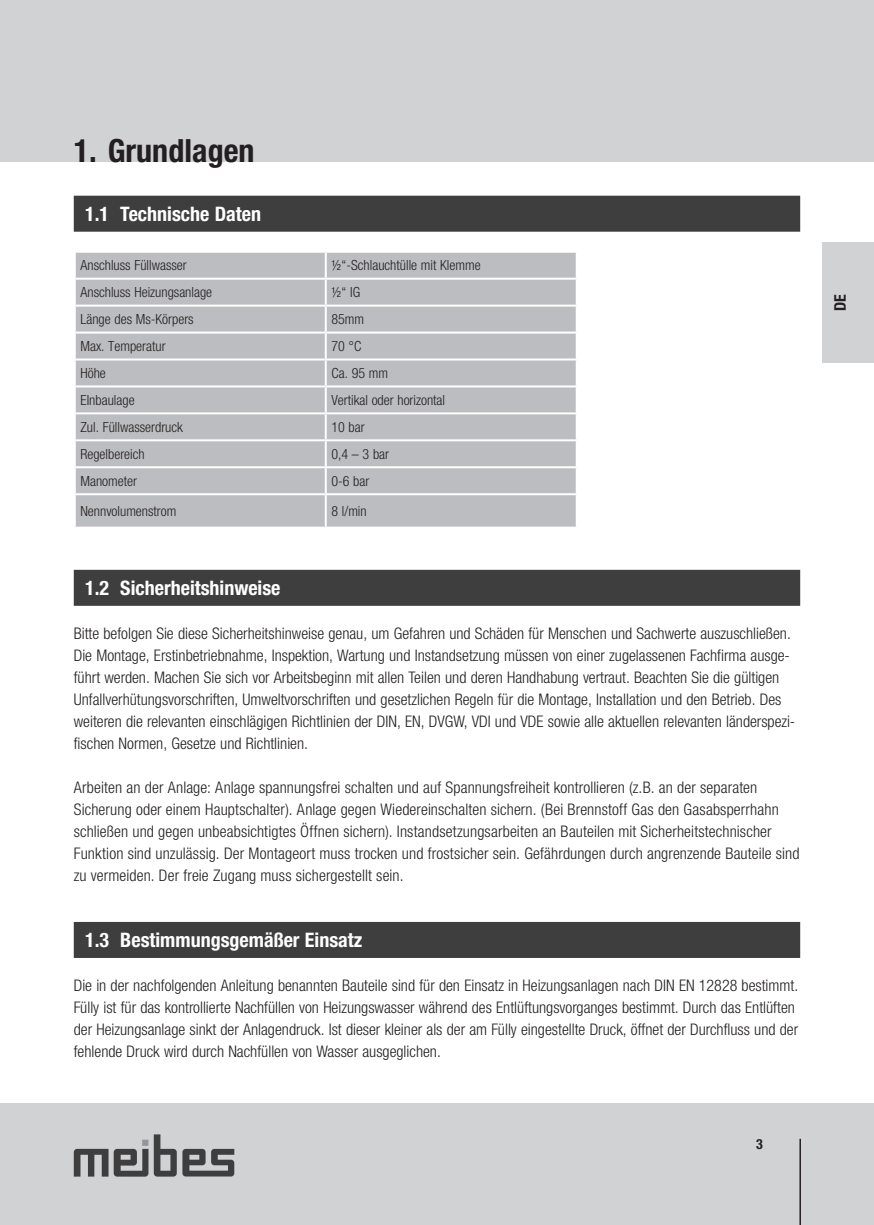
<style>
.page{position:relative;width:874px;height:1225px;background:#fff}
.page>*{position:absolute;margin:0;border:0;box-sizing:border-box;transform-origin:0 0}
.t1{font:700 condensed 32px "Helvetica Neue LTW1 G";color:#231f20}
.t2{font:700 condensed 20px "Helvetica Neue LTW1 G";color:#fff}
.t3{font:300 condensed 16px/22px "Helvetica Neue LTW1 G";color:#231f20}
.t4{font:700 condensed 16px "Helvetica Neue LTW1 G";color:#231f20}
.t5{font:300 condensed 14px "Helvetica Neue LTW1 G";color:#231f20}
.t6{font:700 condensed 14px "Helvetica Neue LTW1 G";color:#231f20}
</style>
<div class="page">
<div style="left:17px;top:0;width:856px;height:162px;background:#d1d2d4"></div>
<div style="left:17px;top:1103px;width:856px;height:122px;background:#d1d2d4"></div>
<hr style="left:799px;top:1138px;width:1px;height:87px;background:#231f20">
<svg style="left:74px;top:1148px;width:34px;height:28px"></svg>
<svg style="left:154px;top:1134px;width:80px;height:42px"></svg>
<svg style="left:114px;top:1139px;width:34px;height:37px"></svg>
<div style="left:0;top:0;width:34px;height:162px;background:#d1d2d4"></div>
<div style="left:0;top:1103px;width:34px;height:122px;background:#d1d2d4"></div>
<div style="left:74px;top:196px;width:725px;height:36px;background:#3e3e3f"></div>
<div style="left:74px;top:570px;width:725px;height:36px;background:#3e3e3f"></div>
<div style="left:74px;top:922px;width:725px;height:36px;background:#3e3e3f"></div>
<div style="left:76px;top:253px;width:499px;height:273px;background:#bcbdc0"></div>
<hr style="left:324px;top:253px;width:2px;height:25px;background:#fff">
<hr style="left:74px;top:278px;width:251px;height:2px;background:#fff">
<hr style="left:325px;top:278px;width:252px;height:2px;background:#fff">
<hr style="left:324px;top:280px;width:2px;height:25px;background:#fff">
<hr style="left:74px;top:305px;width:251px;height:2px;background:#fff">
<hr style="left:325px;top:305px;width:252px;height:2px;background:#fff">
<hr style="left:324px;top:307px;width:2px;height:24px;background:#fff">
<hr style="left:74px;top:331px;width:251px;height:2px;background:#fff">
<hr style="left:325px;top:331px;width:252px;height:2px;background:#fff">
<hr style="left:324px;top:333px;width:2px;height:25px;background:#fff">
<hr style="left:74px;top:358px;width:251px;height:2px;background:#fff">
<hr style="left:325px;top:358px;width:252px;height:2px;background:#fff">
<hr style="left:324px;top:360px;width:2px;height:25px;background:#fff">
<hr style="left:74px;top:385px;width:251px;height:2px;background:#fff">
<hr style="left:325px;top:385px;width:252px;height:2px;background:#fff">
<hr style="left:324px;top:387px;width:2px;height:25px;background:#fff">
<hr style="left:74px;top:412px;width:251px;height:2px;background:#fff">
<hr style="left:325px;top:412px;width:252px;height:2px;background:#fff">
<hr style="left:324px;top:414px;width:2px;height:25px;background:#fff">
<hr style="left:74px;top:439px;width:251px;height:2px;background:#fff">
<hr style="left:325px;top:439px;width:252px;height:2px;background:#fff">
<hr style="left:324px;top:441px;width:2px;height:25px;background:#fff">
<hr style="left:74px;top:466px;width:251px;height:2px;background:#fff">
<hr style="left:325px;top:466px;width:252px;height:2px;background:#fff">
<hr style="left:324px;top:468px;width:2px;height:25px;background:#fff">
<hr style="left:74px;top:493px;width:251px;height:2px;background:#fff">
<hr style="left:325px;top:493px;width:252px;height:2px;background:#fff">
<hr style="left:324px;top:495px;width:2px;height:31px;background:#fff">
<div style="left:822px;top:242px;width:51px;height:121px;background:#d1d2d4"></div>
<h1 class="t1" style="left:74px;top:131px;width:182px">1. Grundlagen</h1>
<p class="t2" style="left:85px;top:201px;width:177px">1.1 Technische Daten</p>
<p class="t5" style="left:80px;top:257px;width:108px">Anschluss Füllwasser</p>
<p class="t5" style="left:331px;top:257px;width:151px">½“-Schlauchtülle mit Klemme</p>
<p class="t5" style="left:80px;top:284px;width:133px">Anschluss Heizungsanlage</p>
<p class="t5" style="left:331px;top:284px;width:30px">½“ IG</p>
<p class="t5" style="left:80px;top:311px;width:115px">Länge des Ms-Körpers</p>
<p class="t5" style="left:331px;top:311px;width:34px">85mm</p>
<p class="t5" style="left:80px;top:338px;width:87px">Max. Temperatur</p>
<p class="t5" style="left:331px;top:338px;width:32px">70 °C</p>
<p class="t5" style="left:80px;top:365px;width:27px">Höhe</p>
<p class="t5" style="left:331px;top:365px;width:58px">Ca. 95 mm</p>
<p class="t5" style="left:80px;top:392px;width:56px">EInbaulage</p>
<p class="t5" style="left:331px;top:392px;width:115px">Vertikal oder horizontal</p>
<p class="t5" style="left:80px;top:419px;width:104px">Zul. Füllwasserdruck</p>
<p class="t5" style="left:331px;top:419px;width:35px">10 bar</p>
<p class="t5" style="left:80px;top:446px;width:66px">Regelbereich</p>
<p class="t5" style="left:331px;top:446px;width:59px">0,4 – 3 bar</p>
<p class="t5" style="left:80px;top:472px;width:58px">Manometer</p>
<p class="t5" style="left:331px;top:472px;width:39px">0-6 bar</p>
<p class="t5" style="left:80px;top:503px;width:97px">Nennvolumenstrom</p>
<p class="t5" style="left:331px;top:503px;width:37px">8 l/min</p>
<p class="t2" style="left:85px;top:575px;width:197px">1.2 Sicherheitshinweise</p>
<p class="t3" style="left:74px;top:622px;width:722px">Bitte befolgen Sie diese Sicherheitshinweise genau, um Gefahren und Schäden für Menschen und Sachwerte auszuschließen.<br>Die Montage, Erstinbetriebnahme, Inspektion, Wartung und Instandsetzung müssen von einer zugelassenen Fachfirma ausge&shy;führt werden. Machen Sie sich vor Arbeitsbeginn mit allen Teilen und deren Handhabung vertraut. Beachten Sie die gültigen Unfallverhütungsvorschriften, Umweltvorschriften und gesetzlichen Regeln für die Montage, Installation und den Betrieb. Des weiteren die relevanten einschlägigen Richtlinien der DIN, EN, DVGW, VDI und VDE sowie alle aktuellen relevanten länderspezi&shy;fischen Normen, Gesetze und Richtlinien.</p>
<p class="t3" style="left:74px;top:776px;width:727px">Arbeiten an der Anlage: Anlage spannungsfrei schalten und auf Spannungsfreiheit kontrollieren (z.B. an der separaten Sicherung oder einem Hauptschalter). Anlage gegen Wiedereinschalten sichern. (Bei Brennstoff Gas den Gasabsperrhahn schließen und gegen unbeabsichtigtes Öffnen sichern). Instandsetzungsarbeiten an Bauteilen mit Sicherheitstechnischer Funktion sind unzulässig. Der Montageort muss trocken und frostsicher sein. Gefährdungen durch angrenzende Bauteile sind zu vermeiden. Der freie Zugang muss sichergestellt sein.</p>
<p class="t2" style="left:85px;top:927px;width:278px">1.3 Bestimmungsgemäßer Einsatz</p>
<p class="t3" style="left:74px;top:974px;width:725px">Die in der nachfolgenden Anleitung benannten Bauteile sind für den Einsatz in Heizungsanlagen nach DIN EN 12828 bestimmt.<br>Fülly ist für das kontrollierte Nachfüllen von Heizungswasser während des Entlüftungsvorganges bestimmt. Durch das Entlüften der Heizungsanlage sinkt der Anlagendruck. Ist dieser kleiner als der am Fülly eingestellte Druck, öffnet der Durchfluss und der fehlende Druck wird durch Nachfüllen von Wasser ausgeglichen.</p>
<p class="t6" style="left:755px;top:1135px;width:8px">3</p>
<p class="t4" style="left:830px;top:311px;width:18px;rotate:-90deg">DE</p>
</div>
